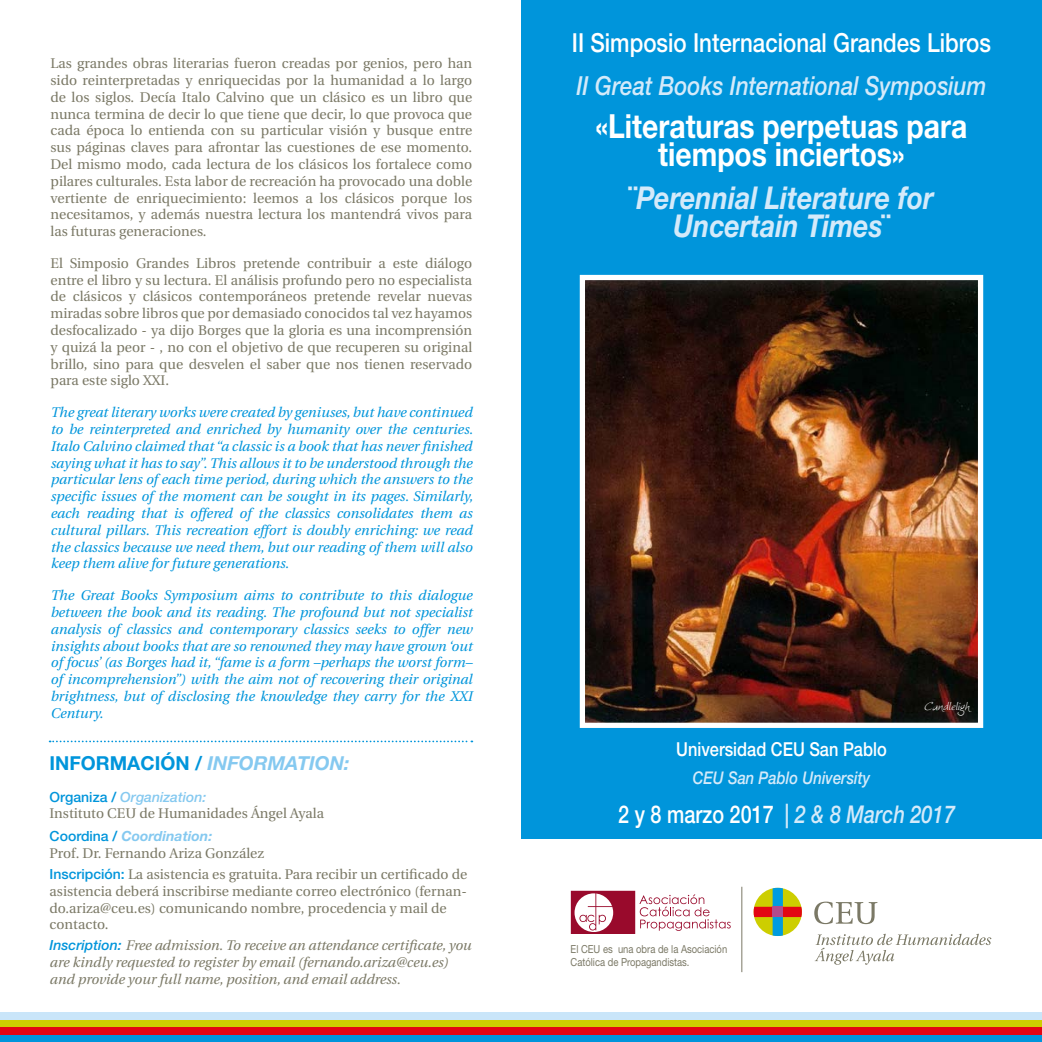
<style>
.page{position:relative;width:1042px;height:1042px;background:#fff}
.page>*{position:absolute;margin:0;border:0;box-sizing:border-box;transform-origin:0 0}
.t1{font:700 33.25px/28px "Helvetica Neue";color:#fff;text-align:center;scale:.85 1}
.t2{font:italic 700 31.5px/28px "Helvetica Neue";color:#d4eafa;text-align:center;scale:.85 1}
.t3{font:500 26.25px "Helvetica Neue";color:#fff;scale:.85 1}
.t4{font:italic 500 26.25px "Helvetica Neue";color:#d4eafa;scale:.85 1}
.t5{font:500 24.5px "Helvetica Neue";color:#fff;scale:.81 1}
.t6{font:700 19.25px "Helvetica Neue";color:#0095db}
.t7{font:500 19.25px "Helvetica Neue";color:#fff;scale:.85 1}
.t8{font:italic 500 17.5px "Helvetica Neue";color:#d4eafa;scale:.85 1}
.t9{font:italic 15.75px "Worstveld Sling Extra";color:#fff}
.t10{font:14px/16.8px "Utopia";color:#7b7966}
.t11{font:italic 14px/16.8px "Utopia";color:#0095db;text-align:justify}
.t12{font:italic 14px/16.8px "Utopia";color:#7b7966}
.t13{font:italic 500 14px "Helvetica Neue";color:#85c9f0}
.t14{font:italic 700 14px "Helvetica Neue";color:#85c9f0}
.t15{font:11.03px/13.3px "Helvetica Neue";color:#7b7966;scale:.85 1}
.s1{font-style:italic;color:#85c9f0}
.s2{font-style:normal;color:#0095db}
.s3{font-weight:500;font-style:normal;color:#0095db}
.s4{font-family:"Helvetica Neue";font-weight:500;color:#0095db}
.s5{font-style:normal}
.s6{color:#d4eafa}
.s7{font-style:italic;color:#d4eafa}
</style>
<div class="page">
<div style="left:521px;top:0;width:521px;height:838px;background:#0095db"></div>
<div style="left:0;top:1034px;width:1042px;height:8px;background:#0095db"></div>
<div style="left:0;top:1027px;width:1042px;height:7px;background:#e30613"></div>
<div style="left:0;top:1019px;width:1042px;height:8px;background:#cdce00"></div>
<div style="left:0;top:1012px;width:1042px;height:7px;background:#c9e5f9"></div>
<svg style="left:753px;top:888px;width:49px;height:48px"></svg>
<div style="left:772px;top:907px;width:11px;height:10px;background:#b14b8c"></div>
<svg style="left:814px;top:901px;width:63px;height:23px"></svg>
<svg style="left:814px;top:934px;width:177px;height:31px"></svg>
<div style="left:571px;top:891px;width:64px;height:42px;background:#990a2c"></div>
<svg style="left:574px;top:893px;width:39px;height:39px"></svg>
<svg style="left:579px;top:893px;width:34px;height:37px"></svg>
<svg style="left:639px;top:894px;width:92px;height:37px"></svg>
<hr style="left:741px;top:887px;width:1px;height:85px;background:#7b7966">
<img style="left:586px;top:281px;width:391px;height:441px">
<div style="left:580px;top:275px;width:403px;height:453px;border:5px solid #fff"></div>
<svg style="left:50px;top:740px;width:422px;height:2px"></svg>
<p class="t10" style="left:50px;top:55px;width:423px;text-align:justify">Las grandes obras literarias fueron creadas por genios, pero han sido reinterpretadas y enriquecidas por la humanidad a lo largo de los siglos. Decía Italo Calvino que un clásico es un libro que nunca termina de decir lo que tiene que decir, lo que provoca que cada época lo entienda con su particular visión y busque entre sus páginas claves para afrontar las cuestiones de ese momento.<br>Del mismo modo, cada lectura de los clásicos los fortalece como pilares culturales. Esta labor de recreación ha provocado una doble vertiente de enriquecimiento: leemos a los clásicos porque los necesitamos, y además nuestra lectura los mantendrá vivos para las futuras generaciones.</p>
<p class="t10" style="left:50px;top:255px;width:423px;text-align:justify">El Simposio Grandes Libros pretende contribuir a este diálogo entre el libro y su lectura. El análisis profundo pero no especialista de clásicos y clásicos contemporáneos pretende revelar nuevas miradas sobre libros que por demasiado conocidos tal vez hayamos desfocalizado - ya dijo Borges que la gloria es una incomprensión y quizá la peor - , no con el objetivo de que recuperen su original brillo, sino para que desvelen el saber que nos tienen reservado para este siglo XXI.</p>
<p class="t11" style="left:50px;top:404px;width:424px">The great literary works were created by geniuses, but have continued to be reinterpreted and enriched by humanity over the centuries.<br>Italo Calvino claimed that “a classic is a book that has never finished saying what it has to say”. This allows it to be understood through the particular lens of each time period, during which the answers to the specific issues of the moment can be sought in its pages. Similarly, each reading that is offered of the classics consolidates them as cultural pillars. This recreation effort is doubly enriching: we read the classics because we need them, but our reading of them will also keep them alive for future generations.</p>
<p class="t11" style="left:50px;top:587px;width:423px">The Great Books Symposium aims to contribute to this dialogue between the book and its reading. The profound but not specialist analysis of classics and contemporary classics seeks to offer new insights about books that are so renowned they may have grown ‘out of focus’ (as Borges had it, “fame is a form –perhaps the worst form– of incomprehension”) with the aim not of recovering their original brightness, but of disclosing the knowledge they carry for the XXI Century.</p>
<h3 class="t6" style="left:50px;top:751px;width:301px">INFORMACIÓN / <span class="s1">INFORMATION:</span></h3>
<p class="t13" style="left:50px;top:788px;width:158px"><span class="s2">Organiza /</span> Organization:</p>
<p class="t10" style="left:50px;top:805px;width:276px">Instituto CEU de Humanidades Ángel Ayala</p>
<p class="t14" style="left:50px;top:827px;width:164px"><span class="s3">Coordina /</span> Coordination:</p>
<p class="t10" style="left:50px;top:843px;width:419px;line-height:21px">Prof. Dr. Fernando Ariza González<br><span class="s4">Inscripción:</span> La asistencia es gratuita. Para recibir un certificado de</p>
<p class="t10" style="left:50px;top:883px;width:419px">asistencia deberá inscribirse mediante correo electrónico (fernan&shy;do.ariza@ceu.es) comunicando nombre, procedencia y mail de contacto.</p>
<p class="t12" style="left:50px;top:937px;width:423px"><span class="s4">Inscription:</span> Free admission. To receive an attendance certificate, you are kindly requested to register by email (fernando.ariza@ceu.es) and provide your full name, position, and email address.</p>
<h3 class="t3" style="left:572px;top:27px;width:495px">II Simposio Internacional Grandes Libros</h3>
<h3 class="t4" style="left:576px;top:70px;width:484px">II Great Books International Symposium</h3>
<h1 class="t1" style="left:596px;top:111px;width:439px">«Literaturas perpetuas para tiempos inciertos»</h1>
<h2 class="t2" style="left:629px;top:183px;width:359px"><span class="s5">¨</span>Perennial Literature for<br>Uncertain Times<span class="s5">¨</span></h2>
<h3 class="t7" style="left:676px;top:738px;width:249px">Universidad CEU San Pablo</h3>
<p class="t8" style="left:693px;top:768px;width:210px">CEU San Pablo University</p>
<p class="t9" style="left:924px;top:698px;width:47px">Candleligh</p>
<h3 class="t5" style="left:618px;top:799px;width:417px">2 y 8 marzo 2017 <span class="s6">|</span> <span class="s7">2 &amp; 8 March 2017</span></h3>
<p class="t15" style="left:570px;top:942px;width:186px">El CEU es una obra de la Asociación<br>Católica de Propagandistas.</p>
</div>
